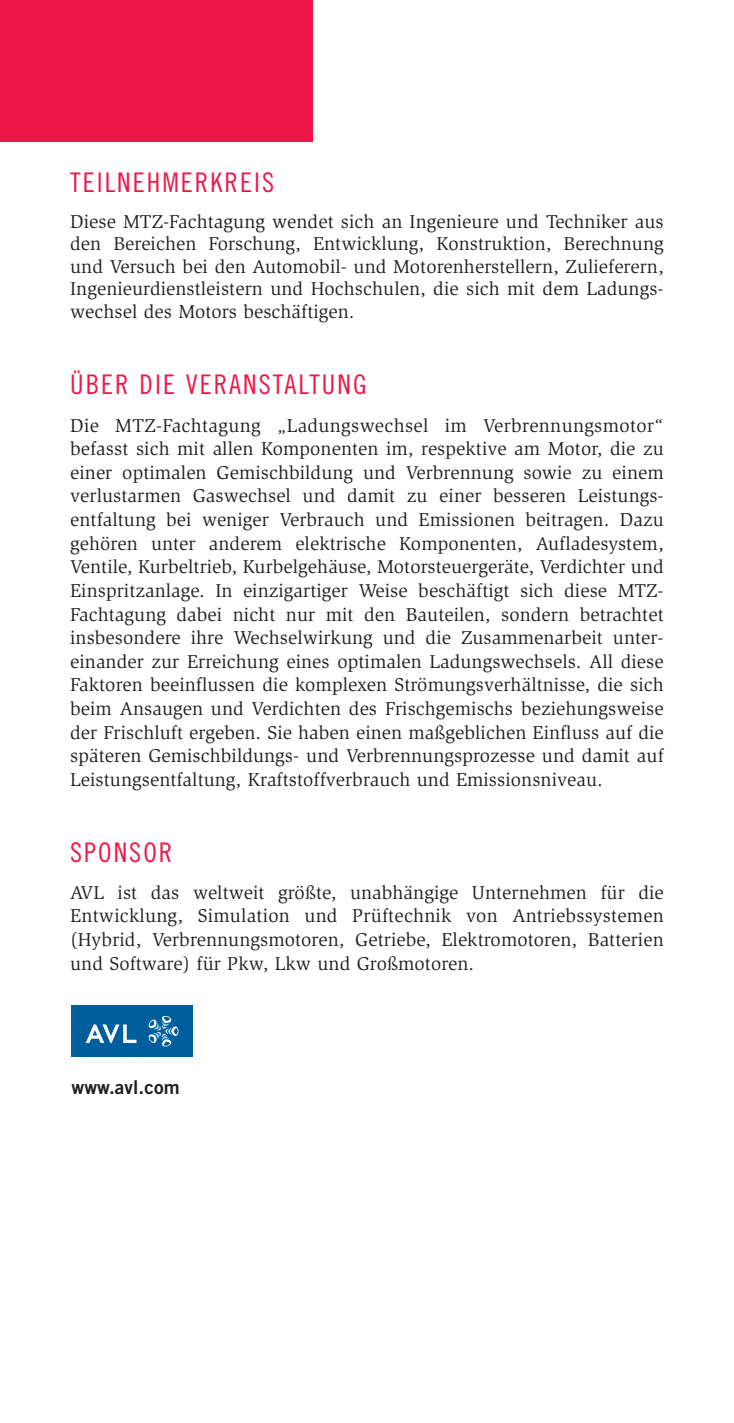
<style>
.page{position:relative;width:734px;height:1423px;background:#fff}
.page>*{position:absolute;margin:0;border:0;box-sizing:border-box;transform-origin:0 0}
.t1{font:27px "Trade Gothic LT Std Cn 18";letter-spacing:.075em;color:#ed1847}
.t2{font:19.12px/23.6px "Slimbach Std";letter-spacing:.005em;color:#231f20;text-align:justify}
.t3{font:19.12px "Trade Gothic LT Std Bd 2";letter-spacing:.005em;color:#231f20}
</style>
<div class="page">
<div style="left:0;top:0;width:313px;height:142px;background:#ed1847"></div>
<div style="left:71px;top:1005px;width:122px;height:52px;background:#005e9d"></div>
<svg style="left:148px;top:1015px;width:30px;height:31px"></svg>
<svg style="left:86px;top:1024px;width:50px;height:19px"></svg>
<h1 class="t1" style="left:70px;top:172px;width:205px">TEILNEHMERKREIS</h1>
<p class="t2" style="left:70px;top:212px;width:595px;line-height:22.5px">Diese MTZ-Fachtagung wendet sich an Ingenieure und Techniker aus den Bereichen Forschung, Entwicklung, Konstruktion, Berechnung und Versuch bei den Automobil- und Motorenherstellern, Zulieferern, Ingenieurdienstleistern und Hochschulen, die sich mit dem Ladungs&shy;wechsel des Motors beschäftigen.</p>
<h1 class="t1" style="left:70px;top:375px;width:298px">ÜBER DIE VERANSTALTUNG</h1>
<p class="t2" style="left:70px;top:415px;width:595px">Die MTZ-Fachtagung „Ladungswechsel im Verbrennungsmotor“ befasst sich mit allen Komponenten im, respektive am Motor, die zu einer optimalen Gemischbildung und Verbrennung sowie zu einem verlustarmen Gaswechsel und damit zu einer besseren Leistungs&shy;entfaltung bei weniger Verbrauch und Emissionen beitragen. Dazu gehören unter anderem elektrische Komponenten, Aufladesystem, Ventile, Kurbeltrieb, Kurbelgehäuse, Motorsteuergeräte, Verdichter und Einspritzanlage. In einzigartiger Weise beschäftigt sich diese MTZ-Fachtagung dabei nicht nur mit den Bauteilen, sondern betrachtet insbesondere ihre Wechselwirkung und die Zusammenarbeit unter&shy;einander zur Erreichung eines optimalen Ladungswechsels. All diese Faktoren beeinflussen die komplexen Strömungsverhältnisse, die sich beim Ansaugen und Verdichten des Frischgemischs beziehungsweise der Frischluft ergeben. Sie haben einen maßgeblichen Einfluss auf die späteren Gemischbildungs- und Verbrennungsprozesse und damit auf Leistungsentfaltung, Kraftstoffverbrauch und Emissionsniveau.</p>
<h1 class="t1" style="left:70px;top:842px;width:104px">SPONSOR</h1>
<p class="t2" style="left:70px;top:882px;width:595px">AVL ist das weltweit größte, unabhängige Unternehmen für die Entwicklung, Simulation und Prüftechnik von Antriebssystemen (Hybrid, Verbrennungsmotoren, Getriebe, Elektromotoren, Batterien und Software) für Pkw, Lkw und Großmotoren.</p>
<p class="t3" style="left:71px;top:1080px;width:110px">www.avl.com</p>
</div>
